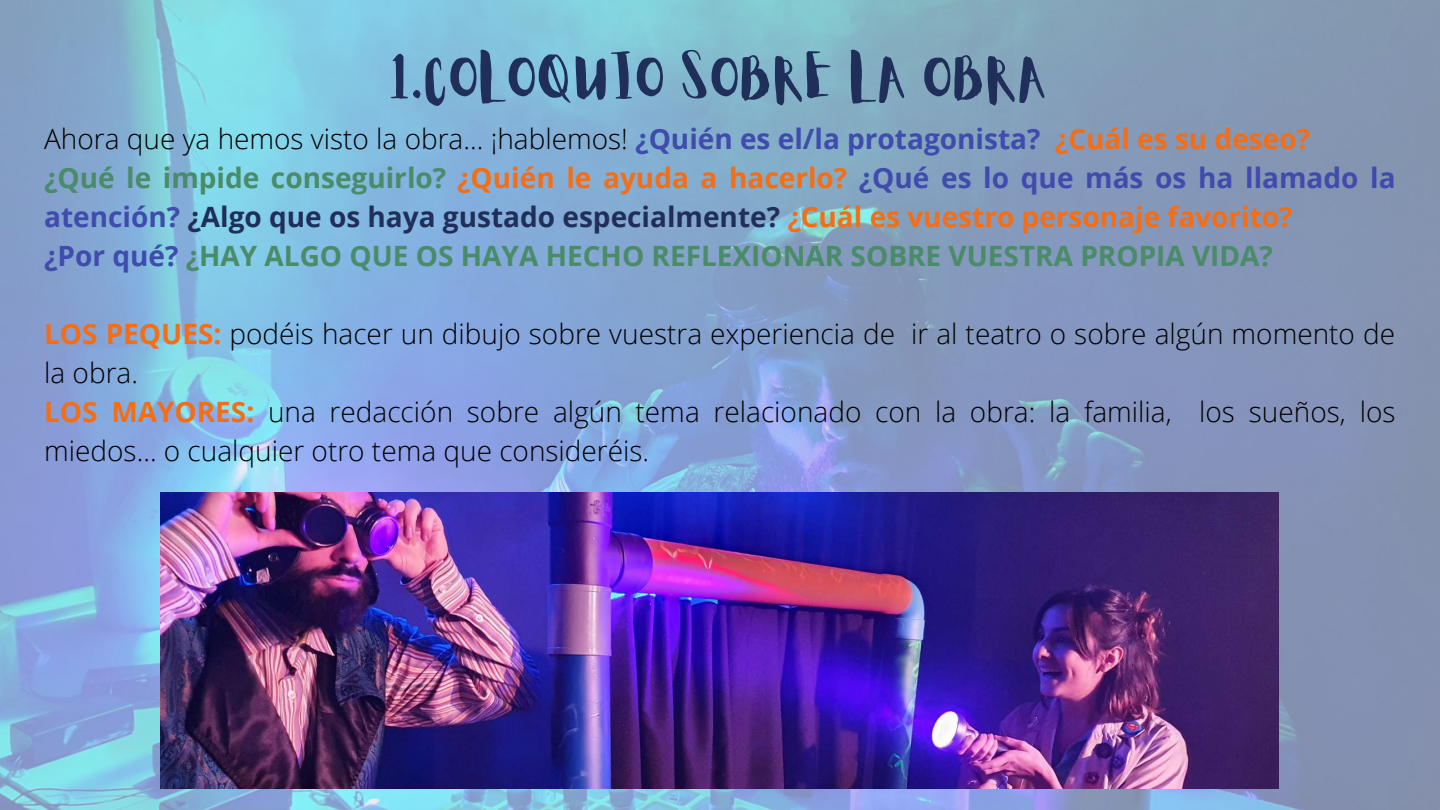
<style>
.page{position:relative;width:1440px;height:810px;background:#fff}
.page>*{position:absolute;margin:0;border:0;box-sizing:border-box;transform-origin:0 0}
.t1{font:52px "Aloja Extended";color:#202f5a}
.t2{font:700 28px/39px "Open Sans";color:#4a8b68}
.t3{font:300 28px/39px "Open Sans";color:#000}
.s1{font-weight:300;color:#000}
.s2{color:#3f4cad}
.s3{color:#f46e16}
.s4{color:#202f5a}
.s5{font-weight:700;color:#f46e16}
</style>
<div class="page">
<img style="left:0;top:0;width:1440px;height:810px">
<img style="left:161px;top:493px;width:1118px;height:296px">
<h1 class="t1" style="left:391px;top:55px;width:660px">1.COLOQUIO SOBRE LA OBRA</h1>
<p class="t2" style="left:44px;top:118px;width:1353px"><span class="s1">Ahora que ya hemos visto la obra... ¡hablemos!</span> <span class="s2">¿Quién es el/la protagonista?</span> <span class="s3">¿Cuál es su deseo?<br></span>¿Qué le impide conseguirlo? <span class="s3">¿Quién le ayuda a hacerlo?</span> <span class="s2">¿Qué es lo que más os ha llamado la atención?</span> <span class="s4">¿Algo que os haya gustado especialmente?</span> <span class="s3">¿Cuál es vuestro personaje favorito?<br></span><span class="s2">¿Por qué?</span> ¿HAY ALGO QUE OS HAYA HECHO REFLEXIONAR SOBRE VUESTRA PROPIA VIDA?</p>
<p class="t3" style="left:44px;top:313px;width:1353px"><span class="s5">LOS PEQUES:</span> podéis hacer un dibujo sobre vuestra experiencia de ir al teatro o sobre algún momento de la obra.<br><span class="s5">LOS MAYORES:</span> una redacción sobre algún tema relacionado con la obra: la familia, los sueños, los miedos... o cualquier otro tema que consideréis.</p>
</div>
